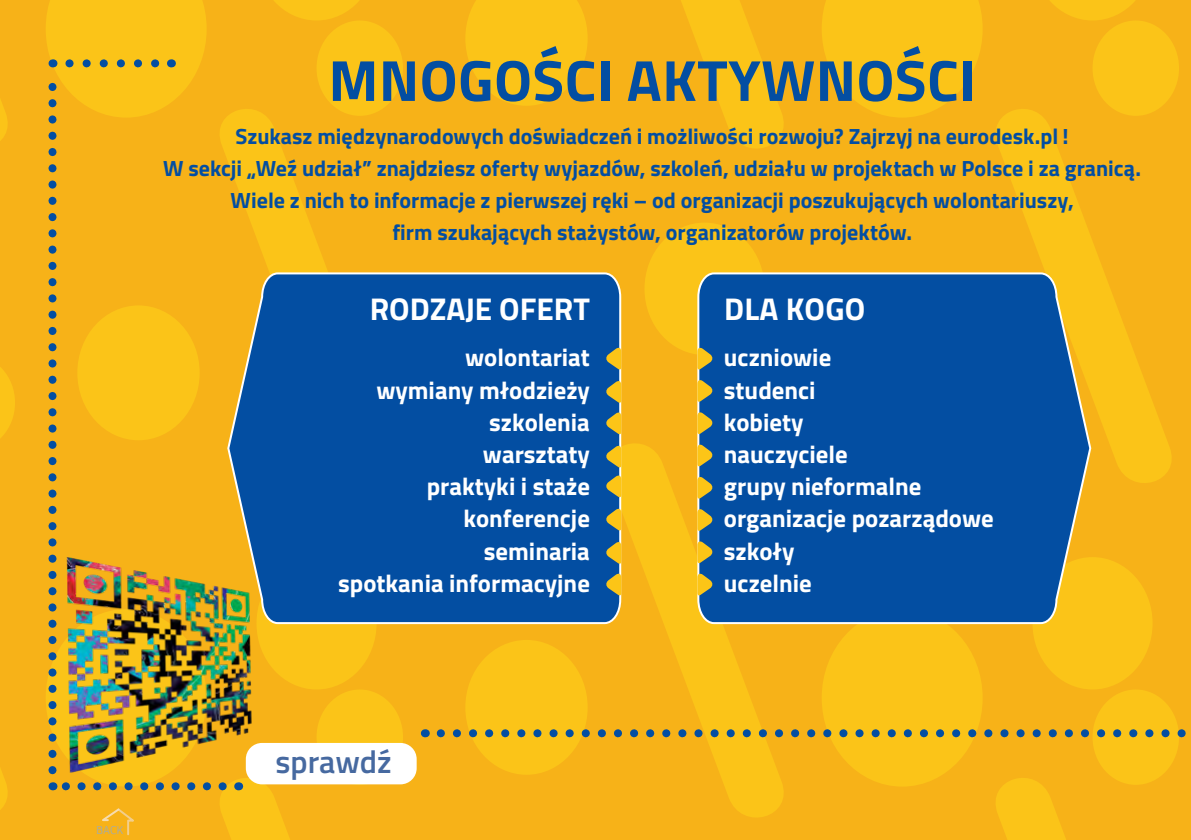
<style>
.page{position:relative;width:1191px;height:840px;background:#fff}
.page>*{position:absolute;margin:0;border:0;box-sizing:border-box;transform-origin:0 0}
.t1{font:700 58px "Titillium";letter-spacing:.01em;color:#034ea2}
.t2{font:600 32px "Titillium";color:#4669a0}
.t3{font:700 31.4px "Titillium";color:#fff}
.t4{font:700 24.8px/32.2px "Titillium";color:#fff}
.t5{font:700 22px/32px "Titillium";color:#034ea2;text-align:center}
.t6{font:300 12px "PF Square Sans Pro";color:#95aac4}
</style>
<div class="page">
<div style="left:0;top:0;width:1191px;height:839px;background:linear-gradient(to right,#f8b718,#f8b918)"></div>
<div style="left:246px;top:742px;width:171px;height:41px;background:#fff;border-radius:16px"></div>
<svg style="left:69px;top:59px;width:93px;height:8px"></svg>
<svg style="left:48px;top:59px;width:8px;height:477px;background:#9c8c4b"></svg>
<svg style="left:441px;top:728px;width:750px;height:8px;background:#a39548"></svg>
<div style="left:226px;top:271px;width:396px;height:353px;background:#034ea2"></div>
<svg style="left:696px;top:271px;width:396px;height:353px;background:#16579a"></svg>
<svg style="left:697px;top:346px;width:16px;height:24px"></svg>
<svg style="left:697px;top:378px;width:16px;height:24px"></svg>
<svg style="left:697px;top:443px;width:16px;height:23px"></svg>
<svg style="left:697px;top:475px;width:16px;height:24px"></svg>
<svg style="left:697px;top:540px;width:16px;height:23px"></svg>
<svg style="left:697px;top:572px;width:16px;height:23px"></svg>
<svg style="left:697px;top:411px;width:16px;height:23px"></svg>
<svg style="left:697px;top:507px;width:16px;height:24px"></svg>
<svg style="left:605px;top:346px;width:16px;height:24px"></svg>
<svg style="left:605px;top:379px;width:16px;height:24px"></svg>
<svg style="left:605px;top:411px;width:16px;height:23px"></svg>
<svg style="left:605px;top:444px;width:16px;height:24px"></svg>
<svg style="left:605px;top:474px;width:16px;height:23px"></svg>
<svg style="left:605px;top:507px;width:16px;height:24px"></svg>
<svg style="left:605px;top:540px;width:16px;height:24px"></svg>
<svg style="left:605px;top:572px;width:16px;height:23px"></svg>
<img style="left:37px;top:536px;width:264px;height:266px">
<svg style="left:96px;top:806px;width:43px;height:29px"></svg>
<h1 class="t1" style="left:328px;top:36px;width:648px">MNOGOŚCI AKTYWNOŚCI</h1>
<p class="t5" style="left:163px;top:119px;width:979px">Szukasz międzynarodowych doświadczeń i możliwości rozwoju? Zajrzyj na eurodesk.pl !<br>W sekcji „Weź udział” znajdziesz oferty wyjazdów, szkoleń, udziału w projektach w Polsce i za granicą.<br>Wiele z nich to informacje z pierwszej ręki – od organizacji poszukujących wolontariuszy,<br>firm szukających stażystów, organizatorów projektów.</p>
<h3 class="t3" style="left:370px;top:285px;width:222px">RODZAJE OFERT</h3>
<p class="t4" style="left:338px;top:340px;width:253px;text-align:right">wolontariat<br>wymiany młodzieży szkolenia<br>warsztaty<br>praktyki i staże konferencje<br>seminaria<br>spotkania informacyjne</p>
<h3 class="t3" style="left:724px;top:285px;width:143px">DLA KOGO</h3>
<p class="t4" style="left:724px;top:340px;width:271px">uczniowie<br>studenci<br>kobiety<br>nauczyciele<br>grupy nieformalne organizacje pozarządowe szkoły<br>uczelnie</p>
<p class="t6" style="left:97px;top:822px;width:28px">BACK</p>
<h2 class="t2" style="left:275px;top:737px;width:118px">sprawdź</h2>
</div>
